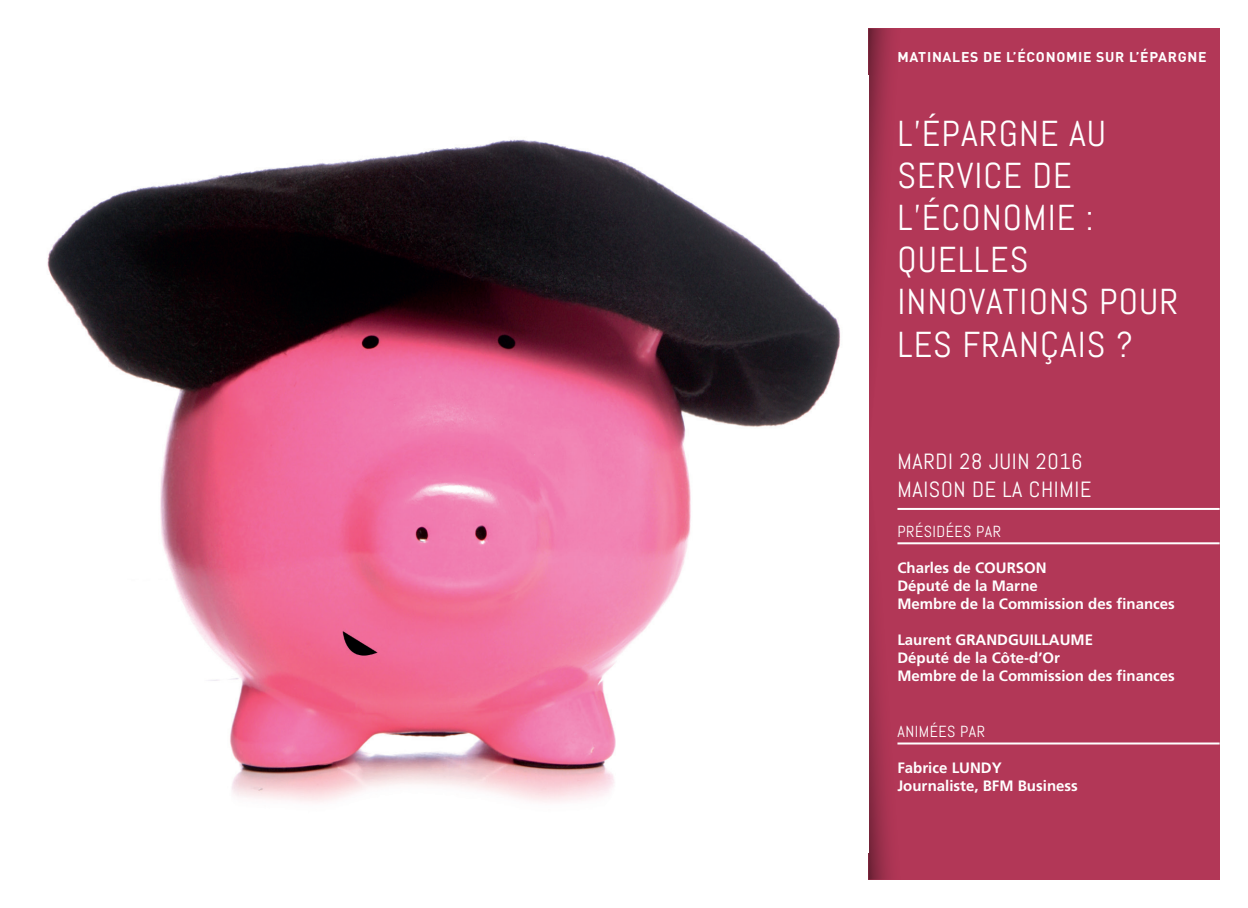
<style>
.page{position:relative;width:1248px;height:908px;background:#fff}
.page>*{position:absolute;margin:0;border:0;box-sizing:border-box;transform-origin:0 0}
.t1{font:36px/42px "Abel";letter-spacing:.03em;color:#fff}
.t2{font:22px/28px "Abel";letter-spacing:.03em;color:#fff}
.t3{font:16px "Abel";letter-spacing:.03em;color:#fff}
.t4{font:700 15px/18px "Frutiger";color:#fff}
.t5{font:700 14px "DIN";letter-spacing:.05em;color:#fff}
</style>
<div class="page">
<div style="left:868px;top:28px;width:351px;height:851px;background:#b23757"></div>
<svg style="left:868px;top:28px;width:42px;height:851px"></svg>
<img style="left:47px;top:139px;width:793px;height:664px">
<hr style="left:897px;top:507px;width:322px;height:2px;background:#fff">
<hr style="left:897px;top:542px;width:322px;height:2px;background:#fff">
<hr style="left:897px;top:742px;width:322px;height:2px;background:#fff">
<p class="t5" style="left:897px;top:48px;width:310px">MATINALES DE L’ÉCONOMIE SUR L’ÉPARGNE</p>
<h1 class="t1" style="left:897px;top:113px;width:282px">L’ÉPARGNE AU<br>SERVICE DE<br>L’ÉCONOMIE :<br>QUELLES<br>INNOVATIONS POUR<br>LES FRANÇAIS ?</h1>
<h2 class="t2" style="left:897px;top:447px;width:195px">MARDI 28 JUIN 2016<br>MAISON DE LA CHIMIE</h2>
<p class="t3" style="left:897px;top:520px;width:105px">PRÉSIDÉES PAR</p>
<p class="t4" style="left:897px;top:558px;width:279px">Charles de COURSON<br>Député de la Marne<br>Membre de la Commission des finances</p>
<p class="t4" style="left:897px;top:630px;width:279px">Laurent GRANDGUILLAUME<br>Député de la Côte-d’Or<br>Membre de la Commission des finances</p>
<p class="t3" style="left:897px;top:720px;width:89px">ANIMÉES PAR</p>
<p class="t4" style="left:897px;top:758px;width:182px">Fabrice LUNDY<br>Journaliste, BFM Business</p>
</div>
